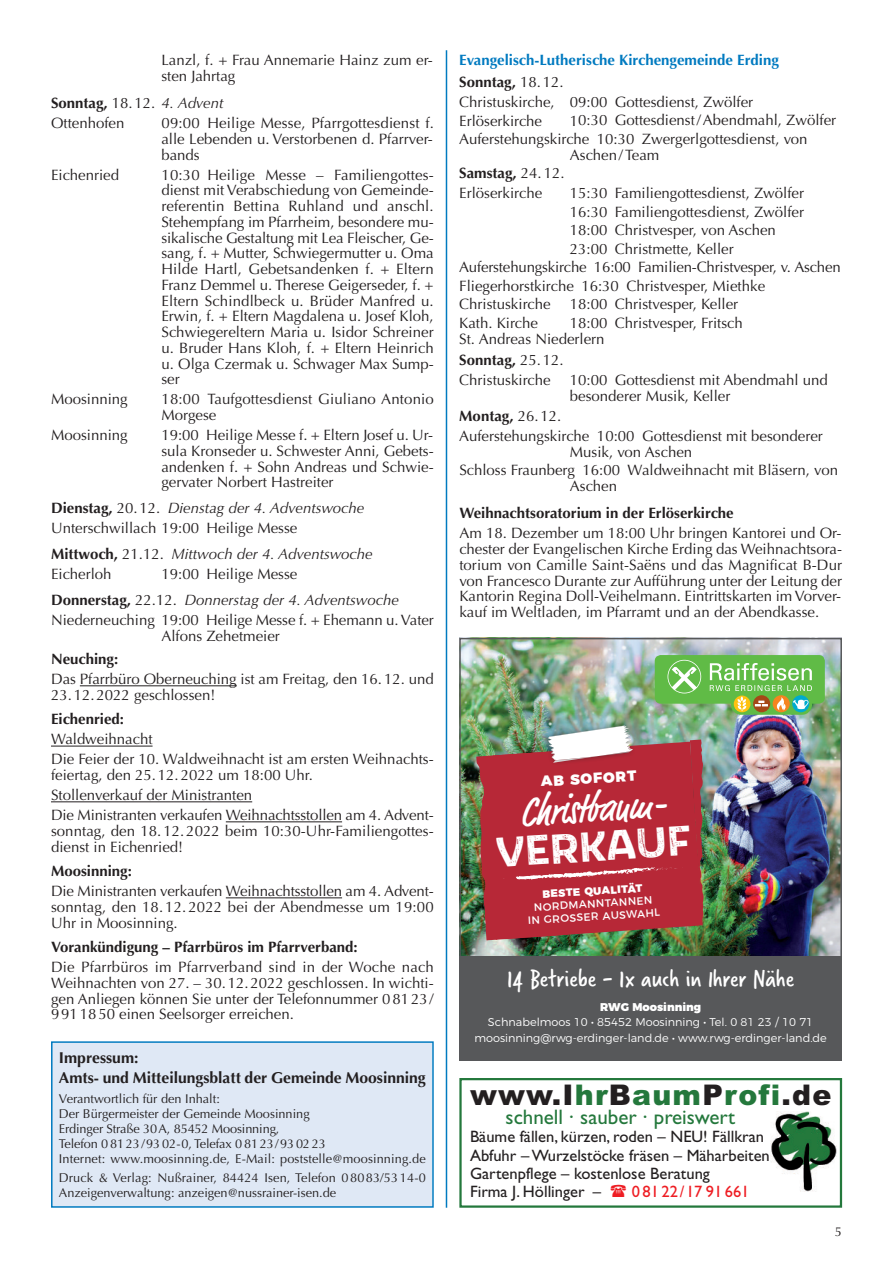
<style>
.page{position:relative;width:893px;height:1263px;background:#fff}
.page>*{position:absolute;margin:0;border:0;box-sizing:border-box;transform-origin:0 0}
.t1{font:700 43.35px "Scarlet Wood";color:#fff}
.t2{font:500 condensed 41.1px "Market Pro";color:#fff}
.t3{font:900 28.5px "Arial";letter-spacing:.04em;color:#231f20}
.t4{font:25.8px "Verveine";color:#fff}
.t5{font:21px "Gill Sans";color:#24783c}
.t6{font:16.5px/18.5px "Gill Sans";color:#231f20}
.t7{font:16.5px "Gill Sans";color:#ee1d23}
.t8{font:700 15.75px/20px "Optima";color:#231f20}
.t9{font:15px/15.8px "Optima";color:#231f20}
.t10{font:italic 15px/20px "Optima";color:#231f20}
.t11{font:700 15px "Optima";color:#231f20}
.t12{font:700 15px/22.2px "Optima";color:#007ac0}
.t13{font:900 14.55px "Montserrat";color:#fff}
.t14{font:12.75px/15px "Optima";color:#231f20}
.t15{font:300 11.25px/15.6px "Montserrat";color:#fff;text-align:center}
.t16{font:10.65px/12.8px "Montserrat";color:#fff;text-align:center}
.t17{font:900 10.65px "Montserrat";color:#fff}
.s1{font-weight:700}
.s2{font-style:italic}
.s3{font-weight:700;font-style:normal}
.s4{font-style:normal}
.s5{color:#231f20}
.s6{font-weight:400;color:#231f20}
.s7{font-weight:900}
.s8{color:#24783c}
</style>
<div class="page">
<hr style="left:446px;top:50px;width:1px;height:1158px;background:#007ac0">
<hr style="left:80px;top:685px;width:157px;height:1px;background:#231f20">
<hr style="left:51px;top:746px;width:102px;height:1px;background:#231f20">
<hr style="left:51px;top:801px;width:201px;height:1px;background:#231f20">
<hr style="left:226px;top:821px;width:116px;height:1px;background:#231f20">
<hr style="left:226px;top:897px;width:116px;height:1px;background:#231f20">
<div style="left:53px;top:1043px;width:379px;height:163px;background:#dfe8f5"></div>
<div style="left:51px;top:1041px;width:383px;height:167px;border:2px solid #007ac0"></div>
<img style="left:462px;top:641px;width:377px;height:316px">
<div style="left:459px;top:957px;width:383px;height:104px;background:#57585a"></div>
<div style="left:655px;top:655px;width:170px;height:49px;background:#60bb46;border-radius:6px"></div>
<svg style="left:667px;top:660px;width:34px;height:33px"></svg>
<div style="left:731px;top:695px;width:81px;height:20px;background:#60bb46;border-radius:10px"></div>
<svg style="left:710px;top:663px;width:102px;height:49px"></svg>
<div style="left:459px;top:638px;width:383px;height:423px;border:2px solid #57585a"></div>
<div style="left:544px;top:721px;width:92px;height:44px;background:#231f20;opacity:.48"></div>
<img style="left:476px;top:725px;width:228px;height:215px">
<div style="left:459px;top:1078px;width:383px;height:130px;border:2px solid #24783c"></div>
<img style="left:771px;top:1112px;width:66px;height:80px">
<p class="t9" style="left:161px;top:52px;width:273px">Lanzl, f. + Frau Annemarie Hainz zum er&shy;sten Jahrtag</p>
<p class="t9" style="left:51px;top:93px;width:174px;line-height:20px"><span class="s1">Sonntag,</span> 18.12. <span class="s2">4. Advent<br></span>Ottenhofen</p>
<p class="t9" style="left:161px;top:115px;width:274px;text-align:justify">09:00 Heilige Messe, Pfarrgottesdienst f. alle Lebenden u. Verstorbenen d. Pfarrver&shy;bands</p>
<p class="t9" style="left:51px;top:167px;width:70px">Eichenried</p>
<p class="t9" style="left:161px;top:167px;width:274px;text-align:justify">10:30 Heilige Messe – Familiengottes&shy;dienst mit Verabschiedung von Gemeinde&shy;referentin Bettina Ruhland und anschl.<br>Stehempfang im Pfarrheim, besondere mu&shy;sikalische Gestaltung mit Lea Fleischer, Ge&shy;sang, f. + Mutter, Schwiegermutter u. Oma Hilde Hartl, Gebetsandenken f. + Eltern Franz Demmel u. Therese Geigerseder, f. + Eltern Schindlbeck u. Brüder Manfred u.<br>Erwin, f. + Eltern Magdalena u. Josef Kloh, Schwiegereltern Maria u. Isidor Schreiner u. Bruder Hans Kloh, f. + Eltern Heinrich u. Olga Czermak u. Schwager Max Sump&shy;ser</p>
<p class="t9" style="left:51px;top:392px;width:78px">Moosinning</p>
<p class="t9" style="left:161px;top:392px;width:274px">18:00 Taufgottesdienst Giuliano Antonio<br>Morgese</p>
<p class="t9" style="left:51px;top:427px;width:78px">Moosinning</p>
<p class="t9" style="left:161px;top:427px;width:274px;text-align:justify">19:00 Heilige Messe f. + Eltern Josef u. Ur&shy;sula Kronseder u. Schwester Anni, Gebets&shy;andenken f. + Sohn Andreas und Schwie&shy;gervater Norbert Hastreiter</p>
<p class="t9" style="left:51px;top:498px;width:315px;line-height:20px"><span class="s1">Dienstag,</span> 20.12. <span class="s2">Dienstag der 4. Adventswoche<br></span>Unterschwillach 19:00 Heilige Messe</p>
<p class="t10" style="left:51px;top:544px;width:323px"><span class="s3">Mittwoch,</span> <span class="s4">21.12.</span> Mittwoch der 4. Adventswoche<br><span class="s4">Eicherloh</span></p>
<p class="t10" style="left:51px;top:561px;width:349px;line-height:26px;text-indent:111px"><span class="s4">19:00 Heilige Messe<br></span><span class="s3">Donnerstag,</span> <span class="s4">22.12.</span> Donnerstag der 4. Adventswoche</p>
<p class="t9" style="left:161px;top:613px;width:274px;text-indent:-110px">Niederneuching 19:00 Heilige Messe f. + Ehemann u.Vater<br>Alfons Zehetmeier</p>
<p class="t11" style="left:51px;top:650px;width:69px">Neuching:</p>
<p class="t9" style="left:51px;top:671px;width:384px">Das Pfarrbüro Oberneuching ist am Freitag, den 16.12. und<br>23.12.2022 geschlossen!</p>
<p class="t11" style="left:51px;top:711px;width:75px">Eichenried:</p>
<p class="t9" style="left:51px;top:729px;width:384px;line-height:20px">Waldweihnacht<br>Die Feier der 10. Waldweihnacht ist am ersten Weihnachts-</p>
<p class="t9" style="left:51px;top:765px;width:384px;line-height:20px">feiertag, den 25.12.2022 um 18:00 Uhr.<br>Stollenverkauf der Ministranten<br>Die Ministranten verkaufen Weihnachtsstollen am 4. Advent-</p>
<p class="t9" style="left:51px;top:823px;width:384px">sonntag, den 18.12.2022 beim 10:30-Uhr-Familiengottes&shy;dienst in Eichenried!</p>
<p class="t11" style="left:51px;top:862px;width:82px">Moosinning:</p>
<p class="t9" style="left:51px;top:883px;width:384px;text-align:justify">Die Ministranten verkaufen Weihnachtsstollen am 4. Advent&shy;sonntag, den 18.12.2022 bei der Abendmesse um 19:00<br>Uhr in Moosinning.</p>
<p class="t11" style="left:51px;top:938px;width:308px">Vorankündigung – Pfarrbüros im Pfarrverband:</p>
<p class="t9" style="left:51px;top:959px;width:384px;text-align:justify">Die Pfarrbüros im Pfarrverband sind in der Woche nach Weihnachten von 27. – 30.12.2022 geschlossen. In wichti&shy;gen Anliegen können Sie unter der Telefonnummer 08123/ 9911850 einen Seelsorger erreichen.</p>
<p class="t8" style="left:59px;top:1048px;width:368px">Impressum:<br>Amts- und Mitteilungsblatt der Gemeinde Moosinning</p>
<p class="t14" style="left:59px;top:1091px;width:368px">Verantwortlich für den Inhalt:<br>Der Bürgermeister der Gemeinde Moosinning<br>Erdinger Straße 30A, 85452 Moosinning,<br>Telefon 0 81 23/93 02-0, Telefax 0 81 23/93 02 23<br>Internet: www.moosinning.de, E-Mail: poststelle@moosinning.de</p>
<p class="t14" style="left:59px;top:1170px;width:368px">Druck &amp; Verlag: Nußrainer, 84424 Isen, Telefon 08083/5314-0<br>Anzeigenverwaltung: anzeigen@nussrainer-isen.de</p>
<p class="t12" style="left:459px;top:49px;width:321px">Evangelisch-Lutherische Kirchengemeinde Erding<br><span class="s5">Sonntag,</span> <span class="s6">18.12.</span></p>
<p class="t9" style="left:459px;top:93px;width:295px;line-height:18.5px">Christuskirche, 09:00 Gottesdienst, Zwölfer<br>Erlöserkirche</p>
<p class="t9" style="left:459px;top:111px;width:378px;line-height:18.5px;text-indent:111px">10:30 Gottesdienst/Abendmahl, Zwölfer<br>Auferstehungskirche 10:30 Zwergerlgottesdienst, von</p>
<p class="t9" style="left:570px;top:147px;width:91px">Aschen/Team</p>
<p class="t9" style="left:459px;top:163px;width:107px;line-height:20px"><span class="s1">Samstag,</span> 24.12.<br>Erlöserkirche</p>
<p class="t9" style="left:570px;top:185px;width:236px">15:30 Familiengottesdienst, Zwölfer</p>
<p class="t9" style="left:570px;top:204px;width:236px">16:30 Familiengottesdienst, Zwölfer</p>
<p class="t9" style="left:570px;top:222px;width:208px">18:00 Christvesper, von Aschen</p>
<p class="t9" style="left:570px;top:241px;width:165px">23:00 Christmette, Keller</p>
<p class="t9" style="left:459px;top:259px;width:383px">Auferstehungskirche 16:00 Familien-Christvesper, v. Aschen</p>
<p class="t9" style="left:459px;top:278px;width:307px">Fliegerhorstkirche 16:30 Christvesper, Miethke</p>
<p class="t9" style="left:459px;top:297px;width:93px">Christuskirche</p>
<p class="t9" style="left:570px;top:296px;width:170px">18:00 Christvesper, Keller</p>
<p class="t9" style="left:459px;top:315px;width:80px">Kath. Kirche</p>
<p class="t9" style="left:459px;top:315px;width:285px;text-indent:111px">18:00 Christvesper, Fritsch<br>St. Andreas Niederlern</p>
<p class="t9" style="left:459px;top:350px;width:106px;line-height:20px"><span class="s1">Sonntag,</span> 25.12.<br>Christuskirche</p>
<p class="t9" style="left:570px;top:372px;width:259px">10:00 Gottesdienst mit Abendmahl und besonderer Musik, Keller</p>
<p class="t9" style="left:459px;top:406px;width:365px;line-height:20px"><span class="s1">Montag,</span> 26.12.<br>Auferstehungskirche 10:00 Gottesdienst mit besonderer</p>
<p class="t9" style="left:459px;top:442px;width:380px;line-height:18.5px;text-indent:111px">Musik, von Aschen<br>Schloss Fraunberg 16:00 Waldweihnacht mit Bläsern, von</p>
<p class="t9" style="left:570px;top:478px;width:49px">Aschen</p>
<p class="t11" style="left:459px;top:504px;width:276px">Weihnachtsoratorium in der Erlöserkirche</p>
<p class="t9" style="left:459px;top:525px;width:384px;text-align:justify">Am 18. Dezember um 18:00 Uhr bringen Kantorei und Or&shy;chester der Evangelischen Kirche Erding das Weihnachtsora&shy;torium von Camille Saint-Saëns und das Magnificat B-Dur von Francesco Durante zur Aufführung unter der Leitung der Kantorin Regina Doll-Veihelmann. Eintrittskarten im Vorver&shy;kauf im Weltladen, im Pfarramt und an der Abendkasse.</p>
<p class="t13" style="left:540px;top:776px;width:97px;rotate:-4deg">AB SOFORT</p>
<h2 class="t2" style="left:519px;top:798px;width:148px;rotate:-4deg">Christbaum-</h2>
<h1 class="t1" style="left:495px;top:826px;width:197px;rotate:-3deg">VERKAUF</h1>
<p class="t17" style="left:542px;top:889px;width:102px;rotate:-3deg">BESTE QUALITÄT</p>
<p class="t16" style="left:527px;top:901px;width:134px;rotate:-3deg">NORDMANNTANNEN<br>IN GROSSER AUSWAHL</p>
<h3 class="t4" style="left:507px;top:962px;width:288px">14 Betriebe - 1x auch in Ihrer Nähe</h3>
<p class="t15" style="left:474px;top:1000px;width:354px"><span class="s7">RWG Moosinning<br></span>Schnabelmoos 10 <span class="s1">·</span> 85452 Moosinning <span class="s1">·</span> Tel. 0 81 23 / 10 71 moosinning@rwg-erdinger-land.de <span class="s1">·</span> www.rwg-erdinger-land.de</p>
<h3 class="t3" style="left:470px;top:1079px;width:363px">www.I<span class="s8">hr</span>B<span class="s8">aum</span>P<span class="s8">rofi</span>.de</h3>
<h3 class="t5" style="left:506px;top:1108px;width:231px">schnell · sauber · preiswert</h3>
<p class="t6" style="left:470px;top:1129px;width:301px">Bäume fällen, kürzen, roden – NEU! Fällkran Abfuhr –Wurzelstöcke fräsen – Mäharbeiten Gartenpflege – kostenlose Beratung<br>Firma J. Höllinger –</p>
<p class="t7" style="left:632px;top:1186px;width:119px">08122/17 91661</p>
<p class="t14" style="left:835px;top:1225px;width:9px">5</p>
</div>
